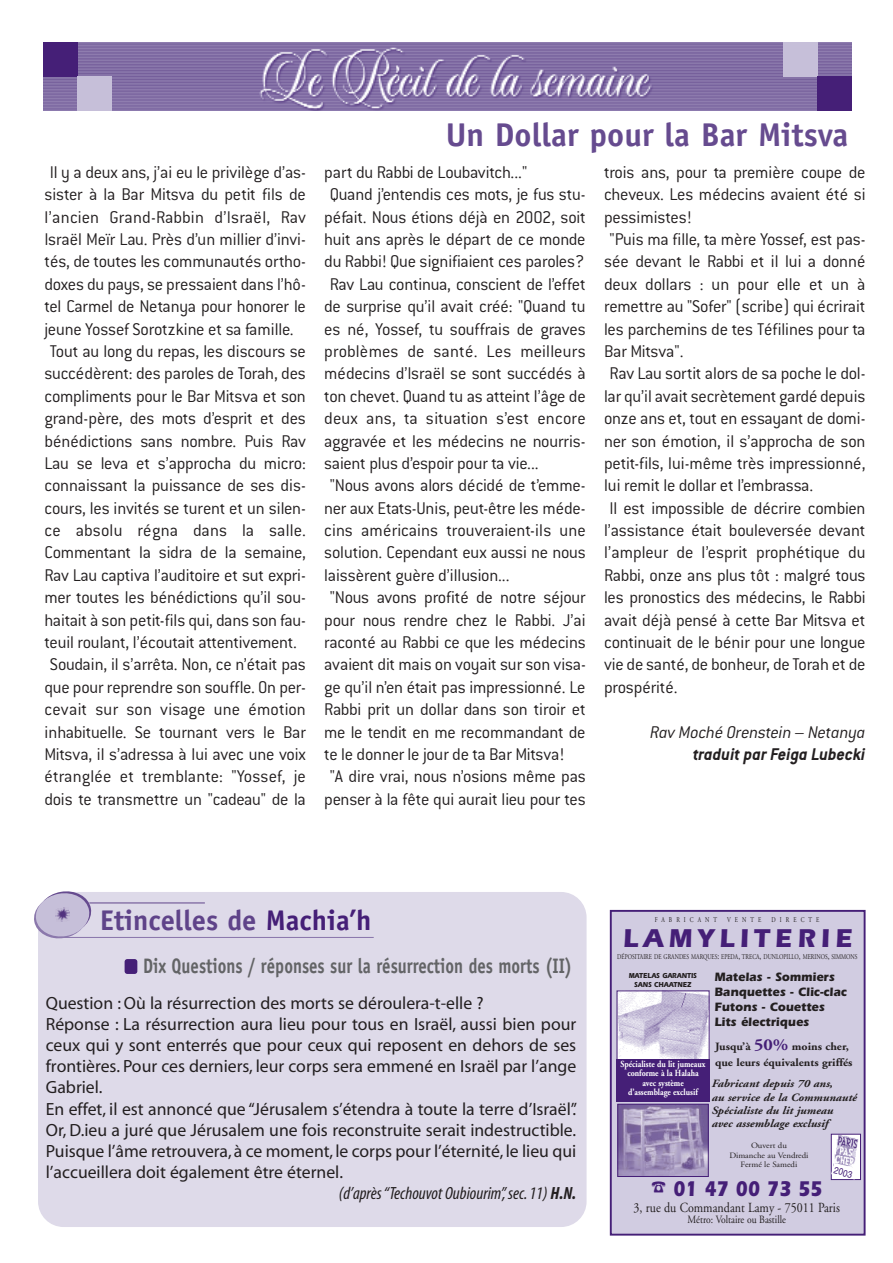
<style>
.page{position:relative;width:893px;height:1263px;background:#fff}
.page>*{position:absolute;margin:0;border:0;box-sizing:border-box;transform-origin:0 0}
.t1{font:700 33px "Officina Sans";color:#664b8f}
.t2{font:700 28.5px "Officina Sans";color:#5f4389}
.t3{font:700 26.7px "Itc Eras";letter-spacing:.2em;color:#451f77}
.t4{font:700 22.05px "Itc Eras";color:#451f77;scale:.82 1}
.t5{font:700 21px "Officina Sans";color:#636466;scale:.8 1}
.t6{font:300 18.6px/22.4px "Conduit ITC";letter-spacing:-.01em;color:#231f20}
.t7{font:italic 300 18.6px "Conduit ITC";letter-spacing:-.02em;color:#231f20}
.t8{font:italic 700 18.6px "Conduit ITC";color:#231f20}
.t9{font:17.7px "Myriad";color:#231f20}
.t10{font:italic condensed 17.7px "Myriad";color:#231f20}
.t11{font:13.95px "Adobe Garamond";color:#231f20;scale:.86 1}
.t12{font:700 12.6px/15px "Itc Eras";color:#231f20}
.t13{font:italic 700 11.1px/13.4px "Adobe Garamond";color:#231f20;scale:1.08 1}
.t14{font:700 11.1px/16px "Adobe Garamond";color:#231f20;scale:1.08 1}
.t15{font:11.1px "Adobe Garamond";color:#231f20;scale:.86 1}
.t16{font:9.45px "Helvetica";color:#451f77;scale:.87 1}
.t17{font:700 9.3px/9.3px "Adobe Garamond";color:#fff;text-align:center;scale:.86 1}
.t18{font:8.1px/9.8px "Adobe Garamond";color:#231f20;text-align:center;scale:1.08 1}
.t19{font:700 7.5px/9px "Itc Eras";color:#231f20;text-align:center;scale:.86 1}
.t20{font:7.35px "Adobe Garamond";color:#231f20;scale:.75 1}
.t21{font:7.35px "Adobe Garamond";letter-spacing:.735em;color:#231f20;scale:.75 1}
.s1{color:#451f77}
.s2{font-weight:700}
.s3{font-size:9.75px}
.s4{font-size:16.65px;color:#451f77}
</style>
<div class="page">
<img style="left:43px;top:43px;width:808px;height:68px">
<div style="left:43px;top:43px;width:34px;height:34px;background:#451f77"></div>
<div style="left:783px;top:42px;width:34px;height:34px;background:#c6bfd9"></div>
<div style="left:817px;top:76px;width:34px;height:34px;background:#451f77"></div>
<div style="left:38px;top:892px;width:548px;height:335px;background:#dedae9;border-radius:26px"></div>
<svg style="left:34px;top:891px;width:59px;height:48px"></svg>
<img style="left:55px;top:907px;width:15px;height:15px">
<hr style="left:54px;top:937px;width:320px;height:1px;background:#8b78ac">
<hr style="left:89px;top:902px;width:116px;height:1px;background:#664b8f">
<div style="left:125px;top:959px;width:12px;height:15px;background:#451f77;border-radius:3px"></div>
<div style="left:77px;top:77px;width:34px;height:34px;background:#c6bfd9"></div>
<div style="left:610px;top:911px;width:254px;height:324px;background:#d1cce1"></div>
<div style="left:610px;top:910px;width:255px;height:326px;border:2px solid #451f77"></div>
<img style="left:618px;top:992px;width:89px;height:67px">
<img style="left:619px;top:1106px;width:87px;height:69px">
<div style="left:617px;top:1104px;width:91px;height:73px;border:1px solid #451f77"></div>
<div style="left:616px;top:1059px;width:93px;height:42px;background:#451f77"></div>
<img style="left:832px;top:1136px;width:26px;height:42px">
<div style="left:830px;top:1134px;width:30px;height:46px;border:1px solid #451f77"></div>
<svg style="left:831px;top:1163px;width:26px;height:16px"></svg>
<h1 class="t1" style="left:445px;top:122px;width:404px">Un Dollar pour la Bar Mitsva</h1>
<p class="t6" style="left:44px;top:163px;width:263px">Il y a deux ans, j’ai eu le privilège d’as&shy;sister à la Bar Mitsva du petit fils de l’ancien Grand-Rabbin d’Israël, Rav Israël Meïr Lau. Près d’un millier d’invi&shy;tés, de toutes les communautés ortho&shy;doxes du pays, se pressaient dans l’hô&shy;tel Carmel de Netanya pour honorer le jeune Yossef Sorotzkine et sa famille.<br>Tout au long du repas, les discours se succédèrent: des paroles de Torah, des compliments pour le Bar Mitsva et son grand-père, des mots d’esprit et des bénédictions sans nombre. Puis Rav Lau se leva et s’approcha du micro: connaissant la puissance de ses dis&shy;cours, les invités se turent et un silen&shy;ce absolu régna dans la salle.<br>Commentant la sidra de la semaine, Rav Lau captiva l’auditoire et sut expri&shy;mer toutes les bénédictions qu’il sou&shy;haitait à son petit-fils qui, dans son fau&shy;teuil roulant, l’écoutait attentivement.<br>Soudain, il s’arrêta. Non, ce n’était pas que pour reprendre son souffle. On per&shy;cevait sur son visage une émotion inhabituelle. Se tournant vers le Bar Mitsva, il s’adressa à lui avec une voix étranglée et tremblante: "Yossef, je dois te transmettre un "cadeau" de la</p>
<p class="t6" style="left:324px;top:163px;width:263px">part du Rabbi de Loubavitch..."<br>Quand j’entendis ces mots, je fus stu&shy;péfait. Nous étions déjà en 2002, soit huit ans après le départ de ce monde du Rabbi! Que signifiaient ces paroles?<br>Rav Lau continua, conscient de l’effet de surprise qu’il avait créé: "Quand tu es né, Yossef, tu souffrais de graves problèmes de santé. Les meilleurs médecins d’Israël se sont succédés à ton chevet. Quand tu as atteint l’âge de deux ans, ta situation s’est encore aggravée et les médecins ne nourris&shy;saient plus d’espoir pour ta vie...<br>"Nous avons alors décidé de t’emme&shy;ner aux Etats-Unis, peut-être les méde&shy;cins américains trouveraient-ils une solution. Cependant eux aussi ne nous laissèrent guère d’illusion...<br>"Nous avons profité de notre séjour pour nous rendre chez le Rabbi. J’ai raconté au Rabbi ce que les médecins avaient dit mais on voyait sur son visa&shy;ge qu’il n’en était pas impressionné. Le Rabbi prit un dollar dans son tiroir et me le tendit en me recommandant de te le donner le jour de ta Bar Mitsva!<br>"A dire vrai, nous n’osions même pas penser à la fête qui aurait lieu pour tes</p>
<p class="t6" style="left:604px;top:163px;width:263px">trois ans, pour ta première coupe de cheveux. Les médecins avaient été si pessimistes!<br>"Puis ma fille, ta mère Yossef, est pas&shy;sée devant le Rabbi et il lui a donné deux dollars : un pour elle et un à remettre au "Sofer" (scribe) qui écrirait les parchemins de tes Téfilines pour ta Bar Mitsva".<br>Rav Lau sortit alors de sa poche le dol&shy;lar qu’il avait secrètement gardé depuis onze ans et, tout en essayant de domi&shy;ner son émotion, il s’approcha de son petit-fils, lui-même très impressionné, lui remit le dollar et l’embrassa.<br>Il est impossible de décrire combien l’assistance était bouleversée devant l’ampleur de l’esprit prophétique du Rabbi, onze ans plus tôt : malgré tous les pronostics des médecins, le Rabbi avait déjà pensé à cette Bar Mitsva et continuait de le bénir pour une longue vie de santé, de bonheur, de Torah et de prospérité.</p>
<p class="t7" style="left:650px;top:725px;width:217px">Rav Moché Orenstein – Netanya</p>
<p class="t8" style="left:693px;top:748px;width:174px">traduit par Feiga Lubecki</p>
<h2 class="t2" style="left:100px;top:910px;width:273px">Etincelles de <span class="s1">Machia’h</span></h2>
<p class="t5" style="left:143px;top:958px;width:538px">Dix Questions / réponses sur la résurrection des morts (II)</p>
<p class="t9" style="left:46px;top:996px;width:439px">Question : Où la résurrection des morts se déroulera-t-elle ?</p>
<p class="t9" style="left:46px;top:1017px;width:532px">Réponse : La résurrection aura lieu pour tous en Israël, aussi bien pour</p>
<p class="t9" style="left:46px;top:1038px;width:532px">ceux qui y sont enterrés que pour ceux qui reposent en dehors de ses</p>
<p class="t9" style="left:46px;top:1060px;width:532px">frontières. Pour ces derniers, leur corps sera emmené en Israël par l’ange</p>
<p class="t9" style="left:46px;top:1081px;width:58px">Gabriel.</p>
<p class="t9" style="left:46px;top:1102px;width:532px">En effet, il est annoncé que “Jérusalem s’étendra à toute la terre d’Israël”.</p>
<p class="t9" style="left:46px;top:1123px;width:532px">Or, D.ieu a juré que Jérusalem une fois reconstruite serait indestructible.</p>
<p class="t9" style="left:46px;top:1145px;width:532px">Puisque l’âme retrouvera, à ce moment, le corps pour l’éternité, le lieu qui</p>
<p class="t9" style="left:46px;top:1166px;width:299px">l’accueillera doit également être éternel.</p>
<p class="t10" style="left:339px;top:1187px;width:239px">(d’après “Techouvot Oubiourim”, sec. 11) <span class="s2">H.N.</span></p>
<p class="t21" style="left:654px;top:917px;width:85px">FABRICANT</p>
<p class="t20" style="left:727px;top:917px;width:47px">VENTE</p>
<p class="t21" style="left:771px;top:917px;width:65px">DIRECTE</p>
<h3 class="t3" style="left:622px;top:929px;width:231px">LAMYLITERIE</h3>
<p class="t20" style="left:617px;top:954px;width:322px">DÉPOSITAIRE DE GRANDES MARQUES<span class="s3">:</span> EPEDA<span class="s3">,</span> TRECA<span class="s3">,</span> DUNLOPILLO<span class="s3">,</span> MERINOS<span class="s3">,</span> SIMMONS</p>
<p class="t19" style="left:628px;top:972px;width:81px">MATELAS GARANTIS<br>SANS CHAATNEZ</p>
<p class="t12" style="left:714px;top:970px;width:134px">Matelas - Sommiers<br>Banquettes - Clic-clac<br>Futons - Couettes<br>Lits électriques</p>
<p class="t14" style="left:715px;top:1040px;width:129px">Jusqu’à <span class="s4">50%</span> moins cher, que leurs équivalents griffés</p>
<p class="t17" style="left:620px;top:1060px;width:100px">Spécialiste du lit jumeaux conforme à la Halaha avec système d’assemblage exclusif</p>
<p class="t13" style="left:711px;top:1078px;width:136px">Fabricant depuis 70 ans,<br>au service de la Communauté<br>Spécialiste du lit jumeau avec assemblage exclusif</p>
<p class="t18" style="left:729px;top:1141px;width:75px">Ouvert du<br>Dimanche au Vendredi<br>Fermé le Samedi</p>
<p class="t16" style="left:834px;top:1167px;width:23px;rotate:14deg">2003</p>
<p class="t4" style="left:651px;top:1182px;width:210px">☎ 01 47 00 73 55</p>
<p class="t11" style="left:633px;top:1202px;width:241px">3, rue du Commandant Lamy - 75011 Paris</p>
<p class="t15" style="left:687px;top:1215px;width:116px">Métro: Voltaire ou Bastille</p>
</div>
